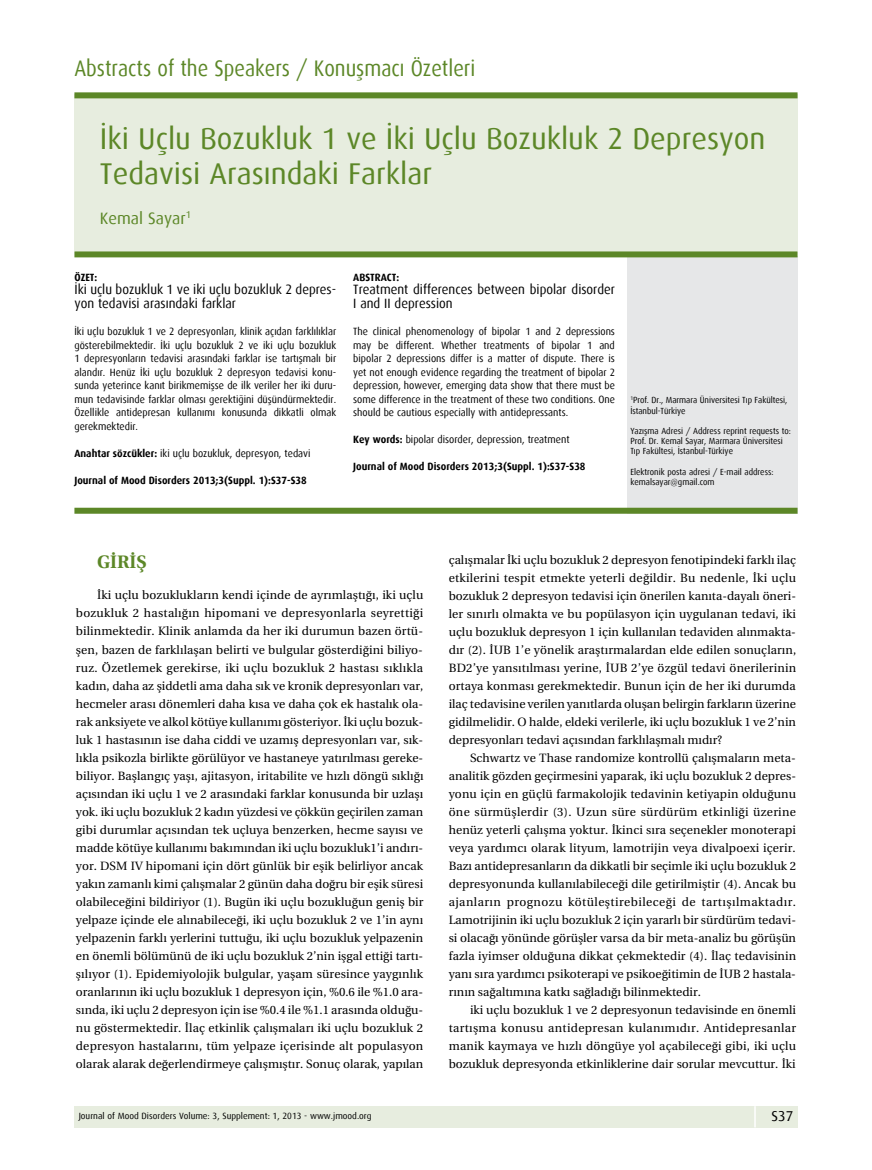
<style>
.page{position:relative;width:872px;height:1170px;background:#fff}
.page>*{position:absolute;margin:0;border:0;box-sizing:border-box;transform-origin:0 0}
.t1{font:30px/34.5px "Dax";color:#5c8727}
.t2{font:22.5px "Dax";color:#5c8727;scale:.9 1}
.t3{font:18px "Utopia Bold Tr";color:#5c8727}
.t4{font:16.5px "Dax";color:#5c8727}
.t5{font:14.25px "Dax";color:#000}
.t6{font:13.5px/13.5px "Dax";color:#000;scale:.95 1}
.t7{font:12px/18px "Utopia Medium Tr";color:#000;text-align:justify}
.t8{font:10.5px/13.5px "Dax";color:#000;text-align:justify;scale:.95 1}
.t9{font:700 10.5px "Dax";color:#000;scale:.95 1}
.t10{font:9px "Dax";color:#000}
.t11{font:8.85px/10.2px "Dax";letter-spacing:-.005em;color:#000;scale:.95 1}
.s1{font-weight:700}
</style>
<div class="page">
<div style="left:74px;top:1106px;width:723px;height:21px;background:#e7eddf"></div>
<svg style="left:754px;top:1106px;width:1px;height:21px"></svg>
<div style="left:74px;top:95px;width:723px;height:156px;background:#e7eddf"></div>
<div style="left:627px;top:256px;width:170px;height:257px;background:#e6e7e8"></div>
<div style="left:74px;top:251px;width:723px;height:6px;background:#5c8727"></div>
<div style="left:74px;top:507px;width:723px;height:6px;background:#5c8727"></div>
<div style="left:74px;top:92px;width:723px;height:6px;background:#5c8727"></div>
<h2 class="t2" style="left:74px;top:56px;width:447px">Abstracts of the Speakers / Konuşmacı Özetleri</h2>
<h1 class="t1" style="left:100px;top:122px;width:667px">İki Uçlu Bozukluk 1 ve İki Uçlu Bozukluk 2 Depresyon<br>Tedavisi Arasındaki Farklar</h1>
<h3 class="t4" style="left:100px;top:209px;width:92px">Kemal Sayar<sup>1</sup></h3>
<p class="t9" style="left:74px;top:271px;width:26px">ÖZET:</p>
<p class="t6" style="left:74px;top:283px;width:277px">İki uçlu bozukluk 1 ve iki uçlu bozukluk 2 depres&shy;yon tedavisi arasındaki farklar</p>
<p class="t8" style="left:74px;top:325px;width:277px">İki uçlu bozukluk 1 ve 2 depresyonları, klinik açıdan farklılıklar gösterebilmektedir. İki uçlu bozukluk 2 ve iki uçlu bozukluk 1 depresyonların tedavisi arasındaki farklar ise tartışmalı bir alandır. Henüz İki uçlu bozukluk 2 depresyon tedavisi konu&shy;sunda yeterince kanıt birikmemişse de ilk veriler her iki duru&shy;mun tedavisinde farklar olması gerektiğini düşündürmektedir.<br>Özellikle antidepresan kullanımı konusunda dikkatli olmak gerekmektedir.</p>
<p class="t8" style="left:74px;top:446px;width:250px"><span class="s1">Anahtar sözcükler:</span> iki uçlu bozukluk, depresyon, tedavi</p>
<p class="t9" style="left:74px;top:474px;width:246px">Journal of Mood Disorders 2013;3(Suppl. 1):S37-S38</p>
<p class="t9" style="left:353px;top:271px;width:50px">ABSTRACT:</p>
<p class="t6" style="left:353px;top:283px;width:277px">Treatment differences between bipolar disorder<br>I and II depression</p>
<p class="t8" style="left:353px;top:325px;width:277px">The clinical phenomenology of bipolar 1 and 2 depressions may be different. Whether treatments of bipolar 1 and bipolar 2 depressions differ is a matter of dispute. There is yet not enough evidence regarding the treatment of bipolar 2 depression, however, emerging data show that there must be some difference in the treatment of these two conditions. One should be cautious especially with antidepressants.</p>
<p class="t8" style="left:353px;top:433px;width:229px"><span class="s1">Key words:</span> bipolar disorder, depression, treatment</p>
<p class="t9" style="left:353px;top:460px;width:246px">Journal of Mood Disorders 2013;3(Suppl. 1):S37-S38</p>
<p class="t11" style="left:630px;top:395px;width:167px"><sup>1</sup>Prof. Dr., Marmara Üniversitesi Tıp Fakültesi,<br>İstanbul-Türkiye</p>
<p class="t11" style="left:630px;top:426px;width:170px">Yazışma Adresi / Address reprint requests to:<br>Prof. Dr. Kemal Sayar, Marmara Üniversitesi<br>Tıp Fakültesi, İstanbul-Türkiye</p>
<p class="t11" style="left:630px;top:466px;width:152px">Elektronik posta adresi / E-mail address: kemalsayar@gmail.com</p>
<h3 class="t3" style="left:97px;top:551px;width:51px">GİRİŞ</h3>
<p class="t7" style="left:76px;top:586px;width:349px;text-indent:21px">İki uçlu bozuklukların kendi içinde de ayrımlaştığı, iki uçlu bozukluk 2 hastalığın hipomani ve depresyonlarla seyrettiği bilinmektedir. Klinik anlamda da her iki durumun bazen örtü&shy;şen, bazen de farklılaşan belirti ve bulgular gösterdiğini biliyo&shy;ruz. Özetlemek gerekirse, iki uçlu bozukluk 2 hastası sıklıkla kadın, daha az şiddetli ama daha sık ve kronik depresyonları var, hecmeler arası dönemleri daha kısa ve daha çok ek hastalık ola&shy;rak anksiyete ve alkol kötüye kullanımı gösteriyor. İki uçlu bozuk&shy;luk 1 hastasının ise daha ciddi ve uzamış depresyonları var, sık&shy;lıkla psikozla birlikte görülüyor ve hastaneye yatırılması gereke&shy;biliyor. Başlangıç yaşı, ajitasyon, iritabilite ve hızlı döngü sıklığı açısından iki uçlu 1 ve 2 arasındaki farklar konusunda bir uzlaşı yok. iki uçlu bozukluk 2 kadın yüzdesi ve çökkün geçirilen zaman gibi durumlar açısından tek uçluya benzerken, hecme sayısı ve madde kötüye kullanımı bakımından iki uçlu bozukluk1’i andırı&shy;yor. DSM IV hipomani için dört günlük bir eşik belirliyor ancak yakın zamanlı kimi çalışmalar 2 günün daha doğru bir eşik süresi olabileceğini bildiriyor (1). Bugün iki uçlu bozukluğun geniş bir yelpaze içinde ele alınabileceği, iki uçlu bozukluk 2 ve 1’in aynı yelpazenin farklı yerlerini tuttuğu, iki uçlu bozukluk yelpazenin en önemli bölümünü de iki uçlu bozukluk 2’nin işgal ettiği tartı&shy;şılıyor (1). Epidemiyolojik bulgular, yaşam süresince yaygınlık oranlarının iki uçlu bozukluk 1 depresyon için, %0.6 ile %1.0 ara&shy;sında, iki uçlu 2 depresyon için ise %0.4 ile %1.1 arasında olduğu&shy;nu göstermektedir. İlaç etkinlik çalışmaları iki uçlu bozukluk 2 depresyon hastalarını, tüm yelpaze içerisinde alt populasyon olarak alarak değerlendirmeye çalışmıştır. Sonuç olarak, yapılan</p>
<p class="t7" style="left:449px;top:550px;width:349px">çalışmalar İki uçlu bozukluk 2 depresyon fenotipindeki farklı ilaç etkilerini tespit etmekte yeterli değildir. Bu nedenle, İki uçlu bozukluk 2 depresyon tedavisi için önerilen kanıta-dayalı öneri&shy;ler sınırlı olmakta ve bu popülasyon için uygulanan tedavi, iki uçlu bozukluk depresyon 1 için kullanılan tedaviden alınmakta&shy;dır (2). İUB 1’e yönelik araştırmalardan elde edilen sonuçların, BD2’ye yansıtılması yerine, İUB 2’ye özgül tedavi önerilerinin ortaya konması gerekmektedir. Bunun için de her iki durumda ilaç tedavisine verilen yanıtlarda oluşan belirgin farkların üzerine gidilmelidir. O halde, eldeki verilerle, iki uçlu bozukluk 1 ve 2’nin depresyonları tedavi açısından farklılaşmalı mıdır?</p>
<p class="t7" style="left:449px;top:748px;width:349px;text-indent:21px">Schwartz ve Thase randomize kontrollü çalışmaların meta&shy;analitik gözden geçirmesini yaparak, iki uçlu bozukluk 2 depres&shy;yonu için en güçlü farmakolojik tedavinin ketiyapin olduğunu öne sürmüşlerdir (3). Uzun süre sürdürüm etkinliği üzerine henüz yeterli çalışma yoktur. İkinci sıra seçenekler monoterapi veya yardımcı olarak lityum, lamotrijin veya divalpoexi içerir.<br>Bazı antidepresanların da dikkatli bir seçimle iki uçlu bozukluk 2 depresyonunda kullanılabileceği dile getirilmiştir (4). Ancak bu ajanların prognozu kötüleştirebileceği de tartışılmaktadır.<br>Lamotrijinin iki uçlu bozukluk 2 için yararlı bir sürdürüm tedavi&shy;si olacağı yönünde görüşler varsa da bir meta-analiz bu görüşün fazla iyimser olduğuna dikkat çekmektedir (4). İlaç tedavisinin yanı sıra yardımcı psikoterapi ve psikoeğitimin de İUB 2 hastala&shy;rının sağaltımına katkı sağladığı bilinmektedir.</p>
<p class="t7" style="left:449px;top:1000px;width:349px;text-indent:21px">iki uçlu bozukluk 1 ve 2 depresyonun tedavisinde en önemli tartışma konusu antidepresan kulanımıdır. Antidepresanlar manik kaymaya ve hızlı döngüye yol açabileceği gibi, iki uçlu bozukluk depresyonda etkinliklerine dair sorular mevcuttur. İki</p>
<p class="t10" style="left:79px;top:1111px;width:294px">Journal of Mood Disorders Volume: 3, Supplement: 1, 2013 - www.jmood.org</p>
<p class="t5" style="left:771px;top:1108px;width:23px">S37</p>
</div>
